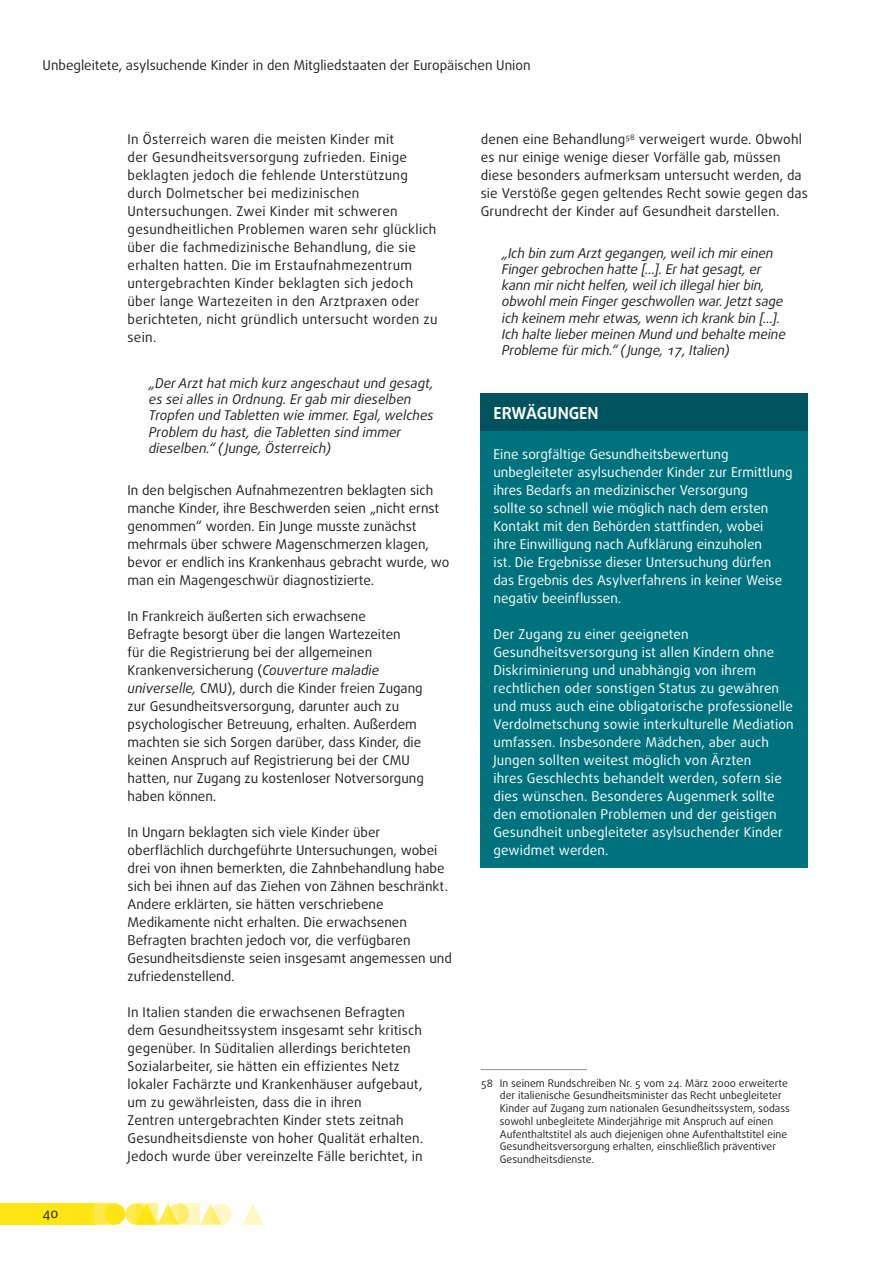
<style>
.page{position:relative;width:893px;height:1263px;background:#fff}
.page>*{position:absolute;margin:0;border:0;box-sizing:border-box;transform-origin:0 0}
.title_4_Paper{font:700 16.5px "Daxline Pro";color:#fff}
.Body_EN{font:13.5px/18px "Daxline Pro";color:#231f20}
.Body_EN_Paper{font:13.5px/18px "Daxline Pro";letter-spacing:.01em;color:#fff}
.quotes{font:italic 13.5px/16.2px "Daxline Pro";letter-spacing:-.01em;color:#231f20}
.Body_EN-2{font:13.5px/18px "Daxline Pro";letter-spacing:.02em;color:#231f20}
.Footnote{font:10.5px/12.8px "Daxline Pro";color:#231f20}
.s1{font-style:italic}
</style>
<div class="page">
<svg style="left:125px;top:1203px;width:22px;height:22px"></svg>
<div style="left:94px;top:1203px;width:21px;height:22px;background:#ffeb4e"></div>
<div style="left:0;top:1203px;width:94px;height:22px;background:#ffe513"></div>
<svg style="left:200px;top:1203px;width:18px;height:22px"></svg>
<svg style="left:242px;top:1204px;width:21px;height:21px"></svg>
<div style="left:104px;top:1203px;width:21px;height:22px;background:#ffe513;border-radius:50%"></div>
<svg style="left:157px;top:1203px;width:18px;height:22px"></svg>
<svg style="left:168px;top:1203px;width:21px;height:22px"></svg>
<svg style="left:210px;top:1203px;width:22px;height:22px"></svg>
<svg style="left:136px;top:1203px;width:21px;height:22px"></svg>
<svg style="left:179px;top:1203px;width:21px;height:22px"></svg>
<div style="left:481px;top:393px;width:327px;height:38px;background:#00535e"></div>
<div style="left:481px;top:431px;width:327px;height:437px;background:#00727e"></div>
<hr style="left:481px;top:1069px;width:106px;height:1px;background:#949698">
<p class="Body_EN" style="left:43px;top:56px;width:490px">Unbegleitete, asylsuchende Kinder in den Mitgliedstaaten der Europäischen Union</p>
<p class="Body_EN" style="left:43px;top:1204px;width:17px">40</p>
<p class="Body_EN-2" style="left:128px;top:130px;width:311px">In Österreich waren die meisten Kinder mit<br>der Gesundheitsversorgung zufrieden. Einige beklagten jedoch die fehlende Unterstützung durch Dolmetscher bei medizinischen Untersuchungen. Zwei Kinder mit schweren gesundheitlichen Problemen waren sehr glücklich über die fachmedizinische Behandlung, die sie erhalten hatten. Die im Erstaufnahmezentrum untergebrachten Kinder beklagten sich jedoch über lange Wartezeiten in den Arztpraxen oder berichteten, nicht gründlich untersucht worden zu sein.</p>
<p class="quotes" style="left:149px;top:375px;width:286px">„Der Arzt hat mich kurz angeschaut und gesagt, es sei alles in Ordnung. Er gab mir dieselben Tropfen und Tabletten wie immer. Egal, welches Problem du hast, die Tabletten sind immer dieselben.“ ( Junge, Österreich)</p>
<p class="Body_EN" style="left:128px;top:481px;width:323px">In den belgischen Aufnahmezentren beklagten sich manche Kinder, ihre Beschwerden seien „nicht ernst genommen“ worden. Ein Junge musste zunächst mehrmals über schwere Magenschmerzen klagen, bevor er endlich ins Krankenhaus gebracht wurde, wo man ein Magengeschwür diagnostizierte.</p>
<p class="Body_EN" style="left:128px;top:607px;width:298px">In Frankreich äußerten sich erwachsene<br>Befragte besorgt über die langen Wartezeiten<br>für die Registrierung bei der allgemeinen Krankenversicherung (<span class="s1">Couverture maladie universelle,</span> CMU), durch die Kinder freien Zugang zur Gesundheitsversorgung, darunter auch zu psychologischer Betreuung, erhalten. Außerdem machten sie sich Sorgen darüber, dass Kinder, die keinen Anspruch auf Registrierung bei der CMU hatten, nur Zugang zu kostenloser Notversorgung haben können.</p>
<p class="Body_EN" style="left:128px;top:823px;width:326px">In Ungarn beklagten sich viele Kinder über oberflächlich durchgeführte Untersuchungen, wobei drei von ihnen bemerkten, die Zahnbehandlung habe sich bei ihnen auf das Ziehen von Zähnen beschränkt.<br>Andere erklärten, sie hätten verschriebene Medikamente nicht erhalten. Die erwachsenen Befragten brachten jedoch vor, die verfügbaren Gesundheitsdienste seien insgesamt angemessen und zufriedenstellend.</p>
<p class="Body_EN" style="left:128px;top:1003px;width:297px">In Italien standen die erwachsenen Befragten dem Gesundheitssystem insgesamt sehr kritisch gegenüber. In Süditalien allerdings berichteten Sozialarbeiter, sie hätten ein effizientes Netz lokaler Fachärzte und Krankenhäuser aufgebaut, um zu gewährleisten, dass die in ihren<br>Zentren untergebrachten Kinder stets zeitnah Gesundheitsdienste von hoher Qualität erhalten.<br>Jedoch wurde über vereinzelte Fälle berichtet, in</p>
<p class="Body_EN" style="left:481px;top:130px;width:329px">denen eine Behandlung<sup>58</sup> verweigert wurde. Obwohl es nur einige wenige dieser Vorfälle gab, müssen diese besonders aufmerksam untersucht werden, da sie Verstöße gegen geltendes Recht sowie gegen das Grundrecht der Kinder auf Gesundheit darstellen.</p>
<p class="quotes" style="left:502px;top:245px;width:285px">„Ich bin zum Arzt gegangen, weil ich mir einen Finger gebrochen hatte [...]. Er hat gesagt, er kann mir nicht helfen, weil ich illegal hier bin, obwohl mein Finger geschwollen war. Jetzt sage ich keinem mehr etwas, wenn ich krank bin [...].<br>Ich halte lieber meinen Mund und behalte meine Probleme für mich.“ (Junge, 17, Italien)</p>
<p class="title_4_Paper" style="left:493px;top:402px;width:107px">ERWÄGUNGEN</p>
<p class="Body_EN_Paper" style="left:493px;top:445px;width:301px">Eine sorgfältige Gesundheitsbewertung unbegleiteter asylsuchender Kinder zur Ermittlung ihres Bedarfs an medizinischer Versorgung<br>sollte so schnell wie möglich nach dem ersten Kontakt mit den Behörden stattfinden, wobei<br>ihre Einwilligung nach Aufklärung einzuholen<br>ist. Die Ergebnisse dieser Untersuchung dürfen das Ergebnis des Asylverfahrens in keiner Weise negativ beeinflussen.</p>
<p class="Body_EN_Paper" style="left:493px;top:625px;width:302px">Der Zugang zu einer geeigneten Gesundheitsversorgung ist allen Kindern ohne Diskriminierung und unabhängig von ihrem rechtlichen oder sonstigen Status zu gewähren und muss auch eine obligatorische professionelle Verdolmetschung sowie interkulturelle Mediation umfassen. Insbesondere Mädchen, aber auch Jungen sollten weitest möglich von Ärzten<br>ihres Geschlechts behandelt werden, sofern sie dies wünschen. Besonderes Augenmerk sollte den emotionalen Problemen und der geistigen Gesundheit unbegleiteter asylsuchender Kinder gewidmet werden.</p>
<p class="Footnote" style="left:500px;top:1076px;width:291px;text-indent:-19px">58 In seinem Rundschreiben Nr. 5 vom 24. März 2000 erweiterte der italienische Gesundheitsminister das Recht unbegleiteter Kinder auf Zugang zum nationalen Gesundheitssystem, sodass sowohl unbegleitete Minderjährige mit Anspruch auf einen Aufenthaltstitel als auch diejenigen ohne Aufenthaltstitel eine Gesundheitsversorgung erhalten, einschließlich präventiver Gesundheitsdienste.</p>
</div>
